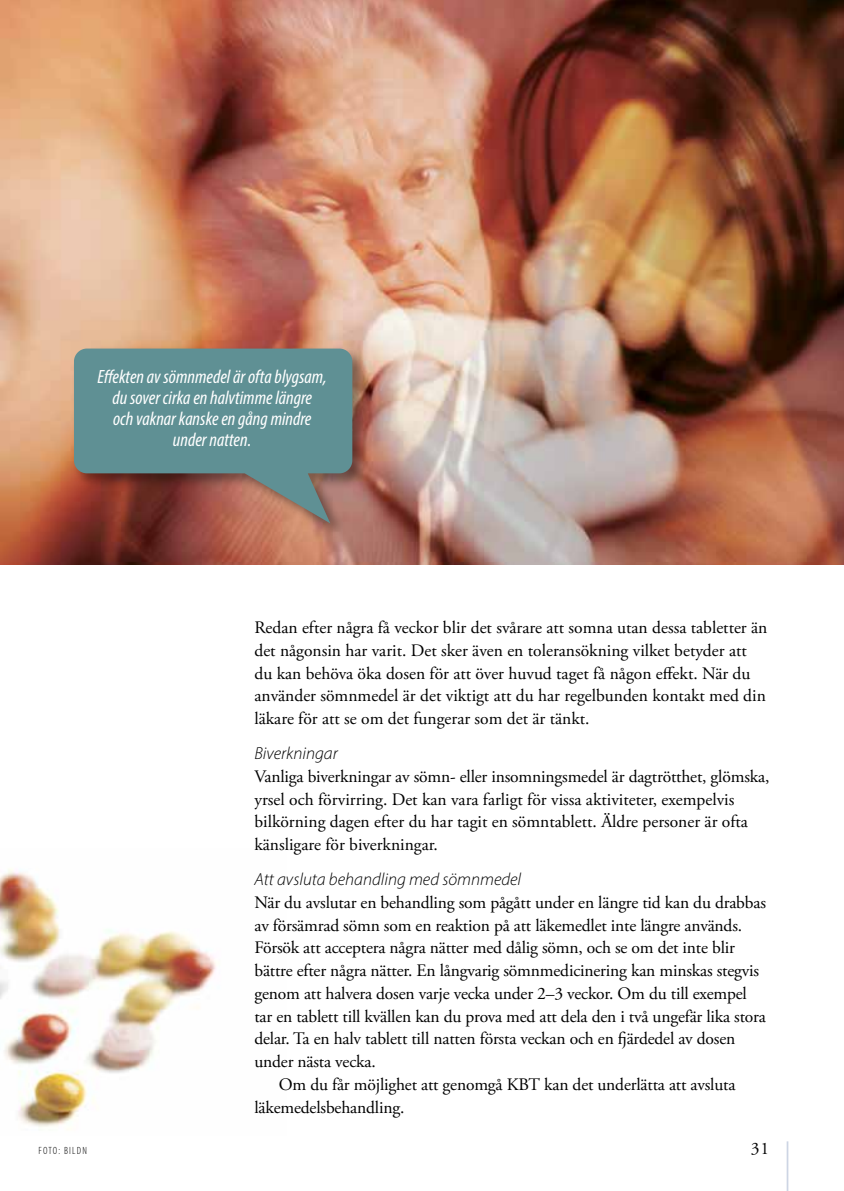
<style>
.page{position:relative;width:844px;height:1191px;background:#fff}
.page>*{position:absolute;margin:0;border:0;box-sizing:border-box;transform-origin:0 0}
.t1{font:italic condensed 19.25px/21px "Myriad Pro";color:#fff;text-align:center}
.t2{font:17.5px/22.8px "Adobe Garamond Pro";letter-spacing:-.01em;color:#000}
.t3{font:italic 300 17.5px "Myriad Pro";color:#000}
.t4{font:300 condensed 10.5px "Myriad Pro";letter-spacing:.12em;color:#000}
</style>
<div class="page">
<img style="left:0;top:869px;width:216px;height:258px">
<hr style="left:786px;top:1141px;width:2px;height:50px;background:#cdd5e4">
<img style="left:0;top:0;width:843px;height:564px">
<div style="left:72px;top:346px;width:296px;height:192px;background:#000;opacity:.4"></div>
<svg style="left:74px;top:348px;width:278px;height:175px;background:#6c7f7f"></svg>
<p class="t1" style="left:97px;top:366px;width:231px">Effekten av sömnmedel är ofta blygsam, du sover cirka en halvtimme längre<br>och vaknar kanske en gång mindre under natten.</p>
<p class="t2" style="left:254px;top:616px;width:514px">Redan efter några få veckor blir det svårare att somna utan dessa tabletter än det någonsin har varit. Det sker även en toleransökning vilket betyder att du kan behöva öka dosen för att över huvud taget få någon effekt. När du använder sömnmedel är det viktigt att du har regelbunden kontakt med din läkare för att se om det fungerar som det är tänkt.</p>
<h5 class="t3" style="left:254px;top:742px;width:85px">Biverkningar</h5>
<p class="t2" style="left:254px;top:765px;width:516px">Vanliga biverkningar av sömn- eller insomningsmedel är dagtrötthet, glömska, yrsel och förvirring. Det kan vara farligt för vissa aktiviteter, exempelvis bilkörning dagen efter du har tagit en sömntablett. Äldre personer är ofta känsligare för biverkningar.</p>
<h5 class="t3" style="left:254px;top:868px;width:268px">Att avsluta behandling med sömnmedel</h5>
<p class="t2" style="left:254px;top:891px;width:513px">När du avslutar en behandling som pågått under en längre tid kan du drabbas av försämrad sömn som en reaktion på att läkemedlet inte längre används.<br>Försök att acceptera några nätter med dålig sömn, och se om det inte blir bättre efter några nätter. En långvarig sömnmedicinering kan minskas stegvis genom att halvera dosen varje vecka under 2–3 veckor. Om du till exempel tar en tablett till kvällen kan du prova med att dela den i två ungefär lika stora delar. Ta en halv tablett till natten första veckan och en fjärdedel av dosen under nästa vecka.</p>
<p class="t2" style="left:254px;top:1073px;width:482px;text-indent:24px">Om du får möjlighet att genomgå KBT kan det underlätta att avsluta läkemedelsbehandling.</p>
<p class="t4" style="left:39px;top:1144px;width:50px">FOTO: BILDN</p>
<p class="t2" style="left:750px;top:1137px;width:20px">31</p>
</div>
